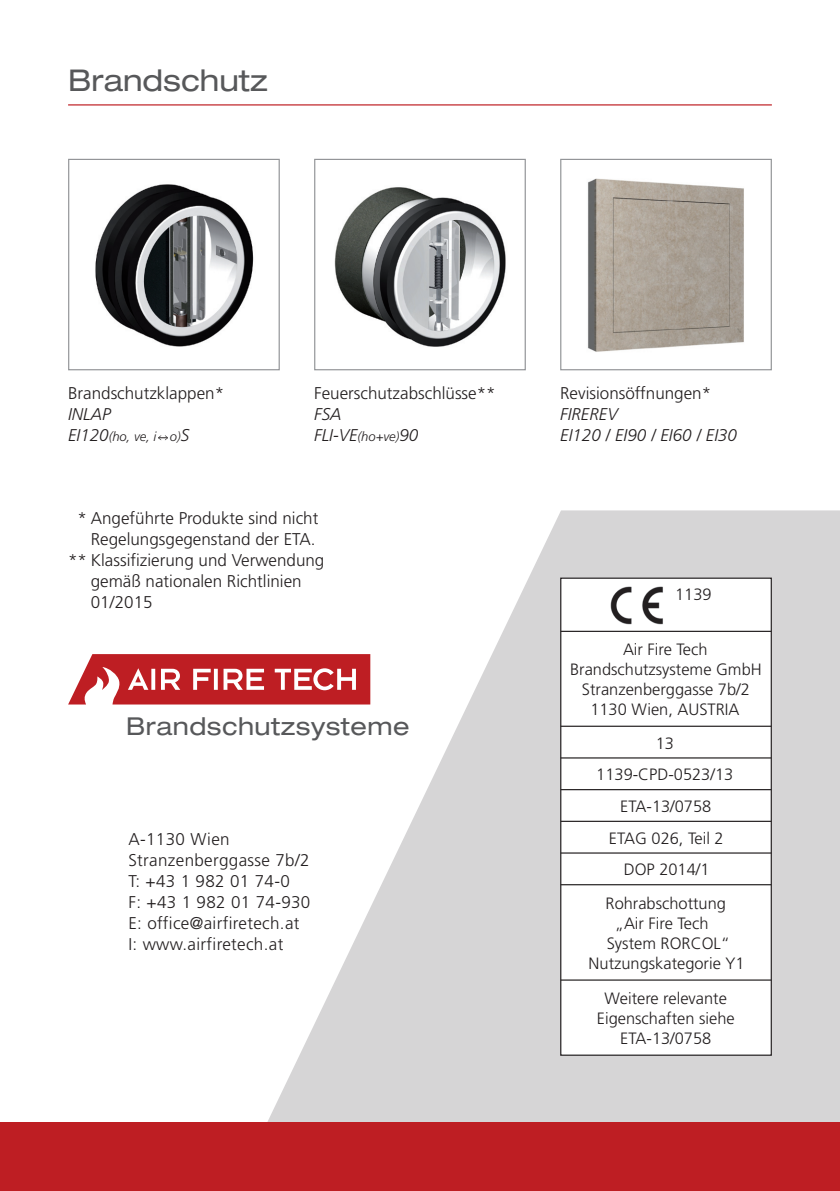
<style>
.page{position:relative;width:840px;height:1191px;background:#fff}
.page>*{position:absolute;margin:0;border:0;box-sizing:border-box;transform-origin:0 0}
.t1{font:expanded 30px "Helvetica Neue";color:#57585a}
.t2{font:expanded 24.6px "Helvetica Neue";letter-spacing:.02em;color:#57585a}
.t3{font:300 17px "Frutiger";color:#231f20}
.t4{font:300 17px/21px "Frutiger";letter-spacing:.02em;color:#231f20}
.t5{font:italic 300 17px/21px "Frutiger";color:#231f20}
.t6{font:300 16.4px/20.2px "Frutiger";color:#231f20;text-align:center}
.t7{font:italic 300 13px "Frutiger";color:#231f20}
.s1{font-size:17px}
.s2{font-size:13px}
</style>
<div class="page">
<svg style="left:234px;top:510px;width:605px;height:613px;fill:#d6d5d6"></svg>
<div style="left:560px;top:578px;width:210px;height:477px;background:#fff"></div>
<div style="left:560px;top:577px;width:211px;height:478px;border:1px solid #231f20"></div>
<hr style="left:560px;top:631px;width:210px;height:1px;background:#231f20">
<hr style="left:560px;top:725px;width:210px;height:2px;background:#231f20">
<hr style="left:560px;top:757px;width:210px;height:1px;background:#231f20">
<hr style="left:560px;top:789px;width:210px;height:1px;background:#231f20">
<hr style="left:560px;top:820px;width:210px;height:2px;background:#231f20">
<hr style="left:560px;top:852px;width:210px;height:1px;background:#231f20">
<hr style="left:560px;top:884px;width:210px;height:1px;background:#231f20">
<hr style="left:560px;top:979px;width:210px;height:1px;background:#231f20">
<img style="left:610px;top:586px;width:53px;height:39px">
<img style="left:95px;top:184px;width:159px;height:163px">
<div style="left:68px;top:159px;width:211px;height:211px;border:1px solid #939598"></div>
<img style="left:334px;top:187px;width:172px;height:160px">
<div style="left:314px;top:159px;width:211px;height:211px;border:1px solid #939598"></div>
<svg style="left:68px;top:654px;width:302px;height:50px"></svg>
<div style="left:0;top:1123px;width:839px;height:68px;background:#be1e23"></div>
<hr style="left:68px;top:104px;width:703px;height:1px;background:#be1e23">
<img style="left:587px;top:178px;width:157px;height:174px">
<div style="left:560px;top:159px;width:211px;height:211px;border:1px solid #939598"></div>
<svg style="left:158px;top:435px;width:10px;height:5px"></svg>
<h1 class="t1" style="left:68px;top:63px;width:201px">Brandschutz</h1>
<p class="t3" style="left:68px;top:383px;width:157px">Brandschutzklappen*</p>
<p class="t5" style="left:68px;top:403px;width:44px">INLAP</p>
<p class="t7" style="left:68px;top:429px;width:122px"><span class="s1">EI120</span>(ho, ve, i o)<span class="s1">S</span></p>
<p class="t3" style="left:314px;top:383px;width:183px">Feuerschutzabschlüsse**</p>
<p class="t5" style="left:314px;top:403px;width:106px">FSA<br>FLI-VE<span class="s2">(ho+ve)</span>90</p>
<p class="t3" style="left:77px;top:508px;width:242px">* Angeführte Produkte sind nicht</p>
<p class="t3" style="left:91px;top:529px;width:226px">Regelungsgegenstand der ETA.</p>
<p class="t3" style="left:68px;top:550px;width:258px">** Klassifizierung und Verwendung</p>
<p class="t3" style="left:91px;top:571px;width:212px">gemäß nationalen Richtlinien</p>
<p class="t3" style="left:91px;top:592px;width:63px">01/2015</p>
<h2 class="t2" style="left:126px;top:711px;width:285px">Brandschutzsysteme</h2>
<p class="t4" style="left:128px;top:828px;width:183px">A-1130 Wien<br>Stranzenberggasse 7b/2<br>T: +43 1 982 01 74-0<br>F: +43 1 982 01 74-930<br>E: office@airfiretech.at<br>I: www.airfiretech.at</p>
<p class="t3" style="left:560px;top:383px;width:152px">Revisionsöffnungen*</p>
<p class="t5" style="left:560px;top:403px;width:178px">FIREREV<br>EI120 / EI90 / EI60 / EI30</p>
<p class="t6" style="left:674px;top:584px;width:38px">1139</p>
<p class="t6" style="left:622px;top:639px;width:86px">Air Fire Tech</p>
<p class="t6" style="left:569px;top:659px;width:193px">Brandschutzsysteme GmbH</p>
<p class="t6" style="left:581px;top:679px;width:169px">Stranzenberggasse 7b/2</p>
<p class="t6" style="left:590px;top:699px;width:108px">1130 Wien, Austria</p>
<p class="t6" style="left:655px;top:732px;width:20px">13</p>
<p class="t6" style="left:596px;top:764px;width:138px">1139-CPD-0523/13</p>
<p class="t6" style="left:620px;top:796px;width:92px">ETA-13/0758</p>
<p class="t6" style="left:608px;top:827px;width:116px">ETAG 026, Teil 2</p>
<p class="t6" style="left:623px;top:859px;width:87px">DOP 2014/1</p>
<p class="t6" style="left:605px;top:892px;width:122px">Rohrabschottung</p>
<p class="t6" style="left:614px;top:913px;width:95px">„Air Fire Tech</p>
<p class="t6" style="left:606px;top:933px;width:125px">System RORCOL“</p>
<p class="t6" style="left:588px;top:953px;width:157px">Nutzungskategorie Y1</p>
<p class="t6" style="left:596px;top:988px;width:139px">Weitere relevante<br>Eigenschaften siehe<br>ETA-13/0758</p>
</div>
